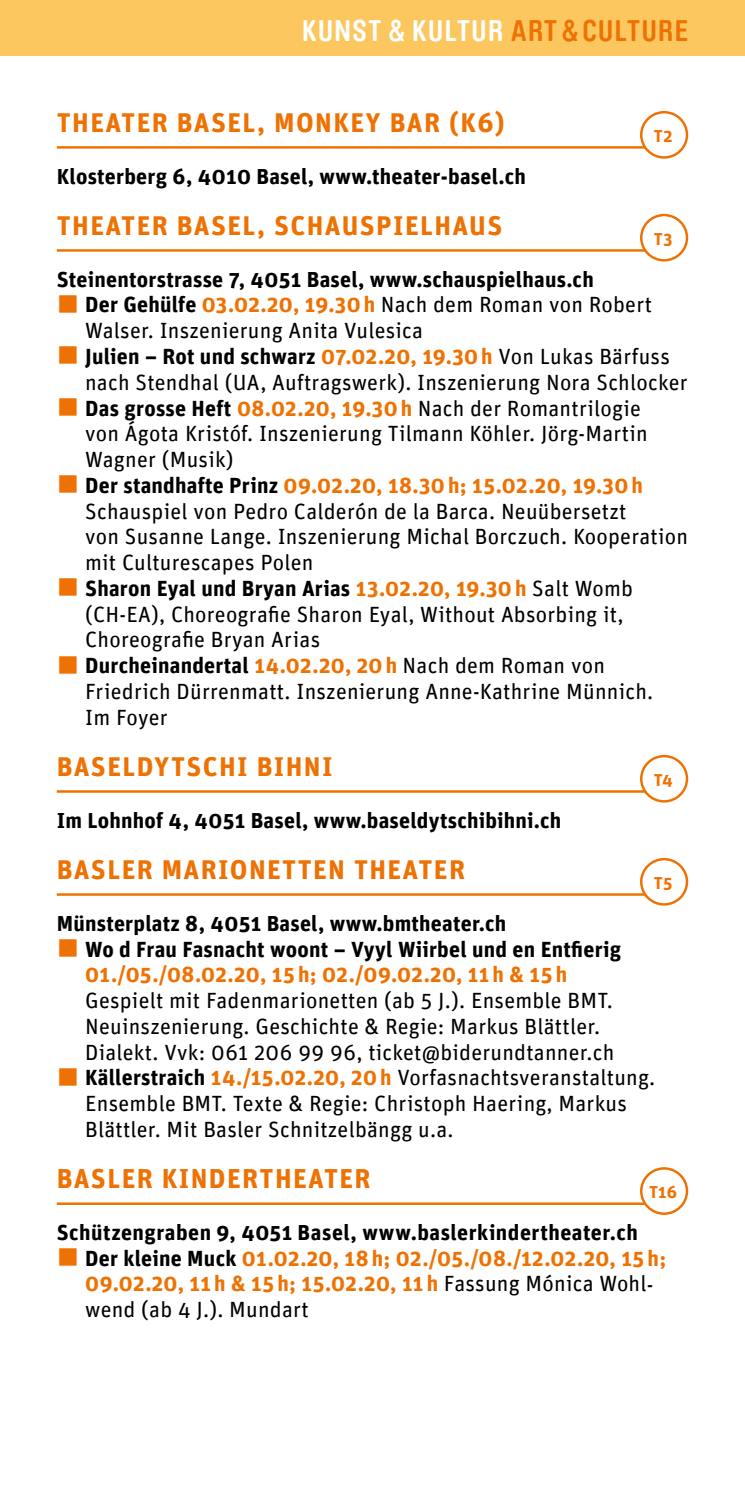
<style>
.page{position:relative;width:745px;height:1489px;background:#fff}
.page>*{position:absolute;margin:0;border:0;box-sizing:border-box;transform-origin:0 0}
.t1{font:700 29.5px "Brauer Neue";letter-spacing:.05em;color:#fff}
.t2{font:700 27.5px "Unit";letter-spacing:.05em;color:#ee7203}
.t3{font:700 27.25px "Unit";letter-spacing:.05em;color:#ee7203}
.t4{font:22px/25.8px "Unit";letter-spacing:.01em;color:#000}
.t5{font:700 22px/25.8px "Unit";letter-spacing:.015em;color:#ee7203}
.t6{font:700 22px "Unit";letter-spacing:.01em;color:#000}
.t7{font:700 21.75px "Unit";letter-spacing:.01em;color:#000}
.t8{font:700 17.25px "Unit";letter-spacing:.015em;color:#ee7203}
.s1{color:#ee7203}
.s2{font-weight:700}
.s3{font-weight:700;color:#ee7203}
.s4{color:#000}
.s5{font-weight:400;color:#000}
</style>
<div class="page">
<div style="left:0;top:0;width:744px;height:56px;background:#fcc75f"></div>
<hr style="left:57px;top:146px;width:602px;height:3px;background:#ee7203">
<hr style="left:57px;top:249px;width:602px;height:3px;background:#ee7203">
<hr style="left:57px;top:790px;width:602px;height:2px;background:#ee7203">
<hr style="left:57px;top:893px;width:602px;height:2px;background:#ee7203">
<hr style="left:57px;top:1202px;width:602px;height:2px;background:#ee7203">
<div style="left:640px;top:112px;width:46px;height:45px;background:#fff;border-radius:50%"></div>
<div style="left:639px;top:111px;width:48px;height:48px;border:2px solid #ee7203;border-radius:50%"></div>
<div style="left:640px;top:215px;width:46px;height:45px;background:#fff;border-radius:50%"></div>
<div style="left:639px;top:214px;width:48px;height:47px;border:2px solid #ee7203;border-radius:50%"></div>
<div style="left:640px;top:756px;width:46px;height:45px;background:#fff;border-radius:50%"></div>
<div style="left:639px;top:754px;width:48px;height:48px;border:2px solid #ee7203;border-radius:50%"></div>
<div style="left:640px;top:859px;width:46px;height:45px;background:#fff;border-radius:50%"></div>
<div style="left:639px;top:857px;width:48px;height:48px;border:2px solid #ee7203;border-radius:50%"></div>
<div style="left:640px;top:1168px;width:46px;height:45px;background:#fff;border-radius:50%"></div>
<div style="left:639px;top:1167px;width:48px;height:47px;border:2px solid #ee7203;border-radius:50%"></div>
<h1 class="t1" style="left:302px;top:14px;width:387px">KUNST &amp; KULTUR <span class="s1">ART&amp;CULTURE</span></h1>
<p class="t3" style="left:57px;top:106px;width:449px">THEATER BASEL, MONKEY BAR (K6)</p>
<p class="t7" style="left:57px;top:163px;width:470px">Klosterberg 6, 4010 Basel, www.theater-basel.ch</p>
<p class="t3" style="left:57px;top:209px;width:447px">THEATER BASEL, SCHAUSPIELHAUS</p>
<p class="t8" style="left:653px;top:125px;width:20px">T2</p>
<p class="t8" style="left:653px;top:228px;width:20px">T3</p>
<p class="t7" style="left:57px;top:266px;width:538px">Steinentorstrasse 7, 4051 Basel, www.schauspielhaus.ch</p>
<p class="t4" style="left:85px;top:291px;width:604px"><span class="s2">Der Gehülfe</span> <span class="s3">03.02.20, 19.30h</span> Nach dem Roman von Robert Walser. Inszenierung Anita Vulesica<br><span class="s2">Julien – Rot und schwarz</span> <span class="s3">07.02.20, 19.30h</span> Von Lukas Bärfuss nach Stendhal (UA, Auftragswerk). Inszenierung Nora Schlocker <span class="s2">Das grosse Heft</span> <span class="s3">08.02.20, 19.30h</span> Nach der Romantrilogie<br>von Ágota Kristóf. Inszenierung Tilmann Köhler. Jörg-Martin Wagner (Musik)<br><span class="s2">Der standhafte Prinz</span> <span class="s3">09.02.20, 18.30h; 15.02.20, 19.30h </span>Schauspiel von Pedro Calderón de la Barca. Neuübersetzt<br>von Susanne Lange. Inszenierung Michal Borczuch. Kooperation mit Culturescapes Polen<br><span class="s2">Sharon Eyal und Bryan Arias</span> <span class="s3">13.02.20, 19.30h</span> Salt Womb (CH-EA), Choreografie Sharon Eyal, Without Absorbing it, Choreografie Bryan Arias<br><span class="s2">Durcheinandertal</span> <span class="s3">14.02.20, 20h</span> Nach dem Roman von Friedrich Dürrenmatt. Inszenierung Anne-Kathrine Münnich.<br>Im Foyer</p>
<p class="t3" style="left:57px;top:750px;width:277px">BASELDYTSCHI BIHNI</p>
<p class="t8" style="left:653px;top:769px;width:21px">T4</p>
<p class="t7" style="left:57px;top:806px;width:506px">Im Lohnhof 4, 4051 Basel, www.baseldytschibihni.ch</p>
<p class="t3" style="left:57px;top:853px;width:409px">BASLER MARIONETTEN THEATER</p>
<p class="t8" style="left:653px;top:872px;width:20px">T5</p>
<p class="t7" style="left:57px;top:909px;width:451px">Münsterplatz 8, 4051 Basel, www.bmtheater.ch</p>
<p class="t6" style="left:85px;top:935px;width:537px">Wo d Frau Fasnacht woont – Vyyl Wiirbel und en Entfierig</p>
<p class="t5" style="left:85px;top:961px;width:483px">01./05./08.02.20, 15 h; 02./09.02.20, 11 h &amp; 15 h</p>
<p class="t4" style="left:85px;top:987px;width:571px">Gespielt mit Fadenmarionetten (ab 5 J.). Ensemble BMT.<br>Neuinszenierung. Geschichte &amp; Regie: Markus Blättler.<br>Dialekt. Vvk: 061 206 99 96, ticket@biderundtanner.ch <span class="s2">Källerstraich</span> <span class="s3">14./15.02.20, 20h</span> Vorfasnachtsveranstaltung.<br>Ensemble BMT. Texte &amp; Regie: Christoph Haering, Markus Blättler. Mit Basler Schnitzelbängg u.a.</p>
<p class="t2" style="left:57px;top:1161px;width:315px">BASLER KINDERTHEATER</p>
<p class="t8" style="left:648px;top:1181px;width:30px">T16</p>
<p class="t7" style="left:57px;top:1218px;width:582px">Schützengraben 9, 4051 Basel, www.baslerkindertheater.ch</p>
<p class="t5" style="left:85px;top:1244px;width:582px"><span class="s4">Der kleine Muck</span> 01.02.20, 18h; 02./05./08./12.02.20, 15 h;<br>09.02.20, 11 h &amp; 15 h; 15.02.20, 11 h <span class="s5">Fassung Mónica Wohl&shy;wend (ab 4 J.). Mundart</span></p>
</div>
